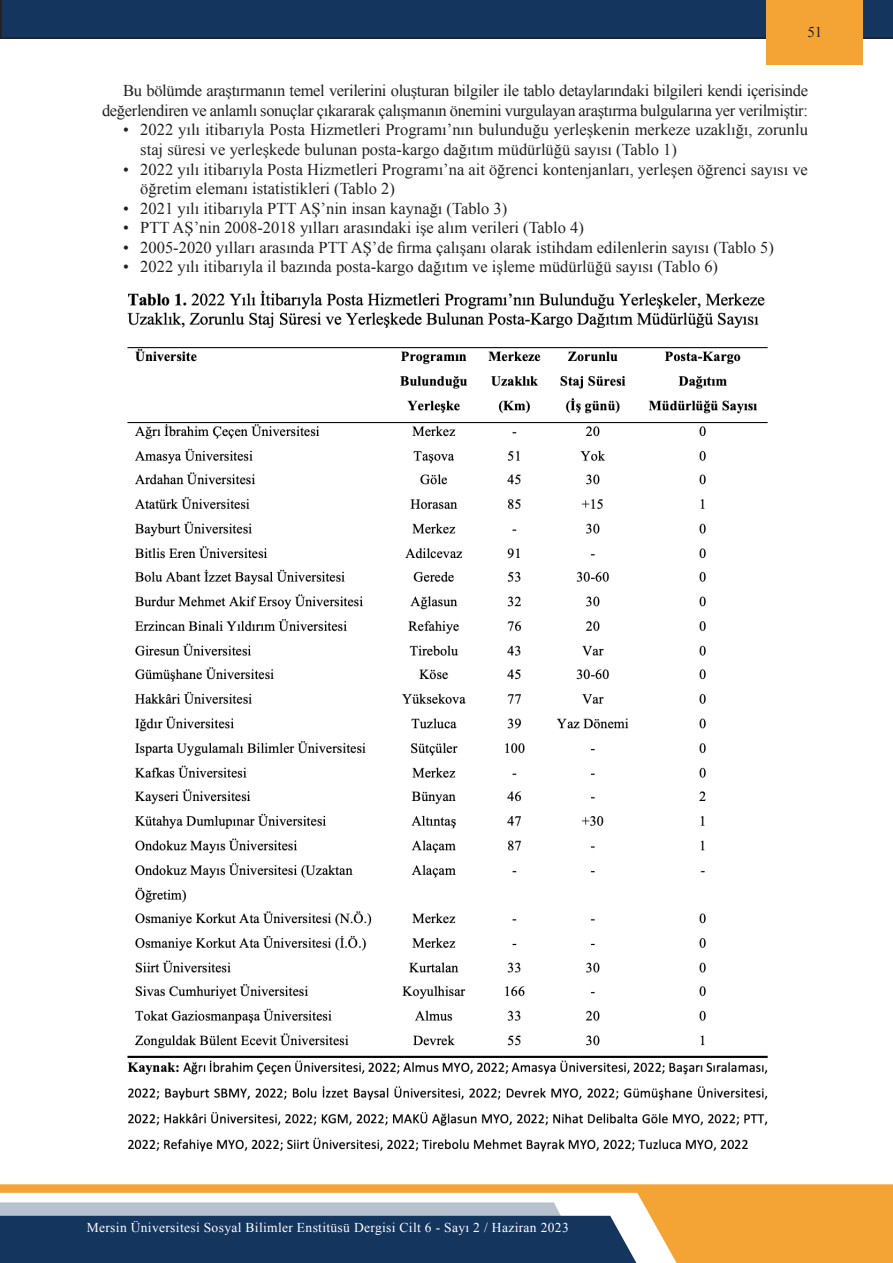
<style>
.page{position:relative;width:893px;height:1263px;background:#fff}
.page>*{position:absolute;margin:0;border:0;box-sizing:border-box;transform-origin:0 0}
.t1{font:16.5px/19.5px "Times New Roman";color:#231f20}
.t2{font:16.5px/19.5px "Times New Roman";letter-spacing:-.02em;color:#231f20;text-align:right}
.t3{font:15px "Times New Roman";color:#231f20}
.t4{font:13.5px "Times New Roman";letter-spacing:.025em;color:#fff}
</style>
<div class="page">
<div style="left:0;top:0;width:893px;height:39px;background:#14355e"></div>
<div style="left:766px;top:0;width:97px;height:65px;background:#f3a434"></div>
<svg style="left:0;top:1184px;width:893px;height:79px;fill:#f3a434"></svg>
<svg style="left:0;top:1202px;width:637px;height:61px;background:#3f5a7b"></svg>
<img style="left:127px;top:290px;width:641px;height:862px">
<p class="t3" style="left:807px;top:22px;width:16px">51</p>
<p class="t2" style="left:102px;top:81px;width:707px">Bu bölümde araştırmanın temel verilerini oluşturan bilgiler ile tablo detaylarındaki bilgileri kendi içerisinde değerlendiren ve anlamlı sonuçlar çıkararak çalışmanın önemini vurgulayan araştırma bulgularına yer verilmiştir:</p>
<p class="t1" style="left:140px;top:120px;width:669px;text-indent:-17px">• 2022 yılı itibarıyla Posta Hizmetleri Programı’nın bulunduğu yerleşkenin merkeze uzaklığı, zorunlu staj süresi ve yerleşkede bulunan posta-kargo dağıtım müdürlüğü sayısı (Tablo 1)</p>
<p class="t1" style="left:140px;top:159px;width:669px;text-indent:-17px">• 2022 yılı itibarıyla Posta Hizmetleri Programı’na ait öğrenci kontenjanları, yerleşen öğrenci sayısı ve öğretim elemanı istatistikleri (Tablo 2)</p>
<p class="t1" style="left:123px;top:198px;width:386px">• 2021 yılı itibarıyla PTT AŞ’nin insan kaynağı (Tablo 3)</p>
<p class="t1" style="left:123px;top:217px;width:462px">• PTT AŞ’nin 2008-2018 yılları arasındaki işe alım verileri (Tablo 4)</p>
<p class="t1" style="left:123px;top:237px;width:652px">• 2005-2020 yılları arasında PTT AŞ’de firma çalışanı olarak istihdam edilenlerin sayısı (Tablo 5)</p>
<p class="t1" style="left:123px;top:256px;width:596px">• 2022 yılı itibarıyla il bazında posta-kargo dağıtım ve işleme müdürlüğü sayısı (Tablo 6)</p>
<p class="t4" style="left:87px;top:1218px;width:483px">Mersin Üniversitesi Sosyal Bilimler Enstitüsü Dergisi Cilt 6 - Sayı 2 / Haziran 2023</p>
</div>
